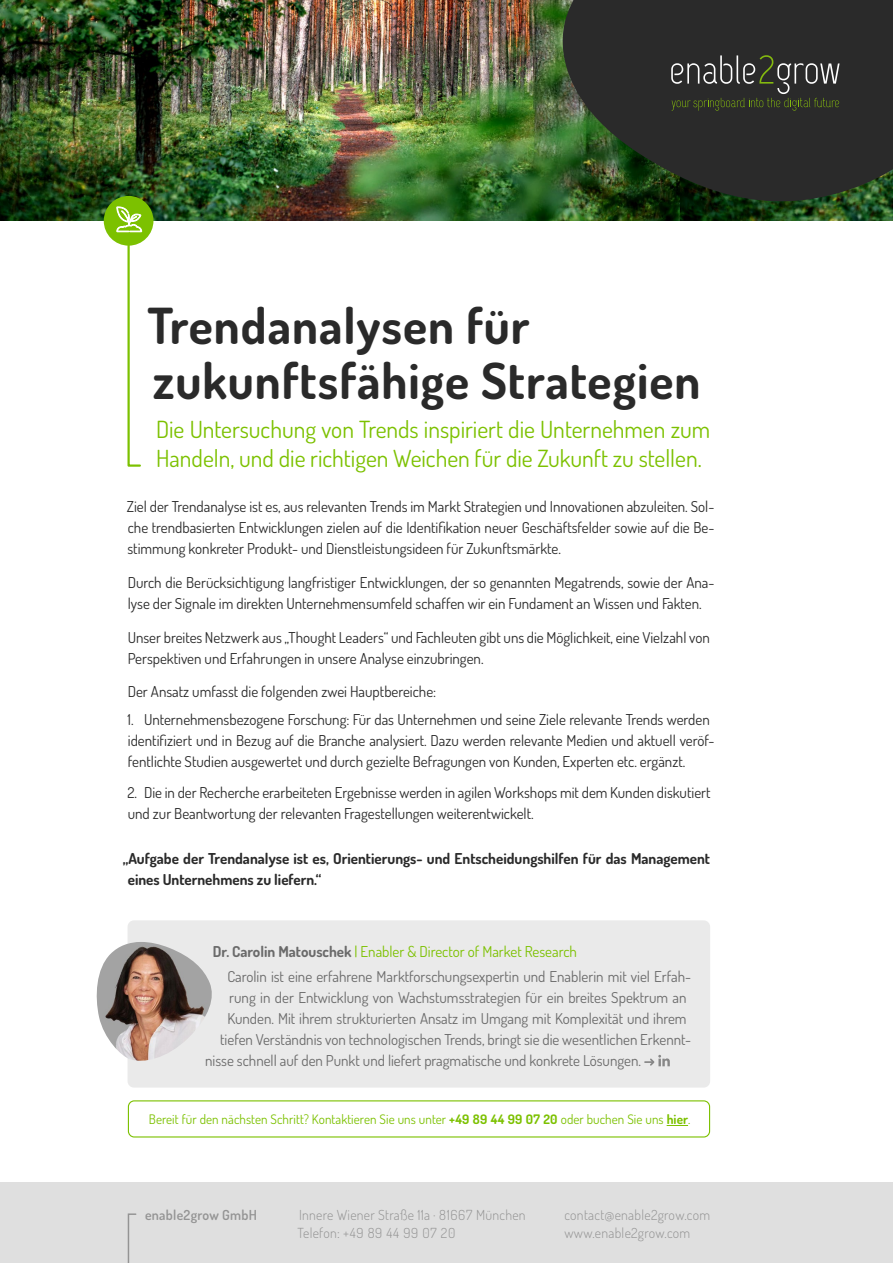
<style>
.page{position:relative;width:893px;height:1263px;background:#fff}
.page>*{position:absolute;margin:0;border:0;box-sizing:border-box;transform-origin:0 0}
.t1{font:700 49.65px/55.5px "Dosis";letter-spacing:.02em;color:#2a2a2a}
.t2{font:23.7px/28.3px "Dosis";color:#7cc100}
.t3{font:15px/21px "Dosis";color:#2a2a2a}
.t4{font:15px/25.2px "Dosis";color:#6a6a6a}
.t5{font:700 15px/21px "Dosis";color:#2a2a2a}
.t6{font:300 13.8px/18px "Dosis";letter-spacing:.02em;color:#949494}
.t7{font:600 13.8px "Dosis";letter-spacing:.02em;color:#949494}
.t8{font:13.2px "Dosis";letter-spacing:.005em;color:#7cc100}
.s1{font-weight:700}
.s2{color:#7cc100}
</style>
<div class="page">
<img style="left:0;top:0;width:680px;height:221px">
<div style="left:0;top:1182px;width:893px;height:81px;background:#dfdfdf"></div>
<svg style="left:127px;top:1213px;width:10px;height:50px"></svg>
<svg style="left:667px;top:1125px;width:21px;height:1px"></svg>
<div style="left:128px;top:1100px;width:582px;height:37px;border:1px solid #7cc100;border-radius:6px"></div>
<div style="left:128px;top:920px;width:582px;height:167px;background:#eaeaea;border-radius:6px"></div>
<svg style="left:645px;top:1055px;width:25px;height:12px"></svg>
<img style="left:96px;top:942px;width:116px;height:119px">
<svg style="left:555px;top:0;width:338px;height:218px;background:#293327"></svg>
<svg style="left:671px;top:55px;width:169px;height:56px;background:#40423b"></svg>
<div style="left:104px;top:196px;width:49px;height:50px;background:#7cc100;border-radius:50%"></div>
<svg style="left:116px;top:207px;width:26px;height:260px"></svg>
<h1 class="t1" style="left:147px;top:296px;width:554px">Trendanalysen für zukunftsfähige Strategien</h1>
<h2 class="t2" style="left:156px;top:414px;width:556px">Die Untersuchung von Trends inspiriert die Unternehmen zum<br>Handeln, und die richtigen Weichen für die Zukunft zu stellen.</h2>
<p class="t3" style="left:127px;top:495px;width:589px;text-align:justify">Ziel der Trendanalyse ist es, aus relevanten Trends im Markt Strategien und Innovationen abzuleiten. Sol&shy;che trendbasierten Entwicklungen zielen auf die Identifikation neuer Geschäftsfelder sowie auf die Be&shy;stimmung konkreter Produkt- und Dienstleistungsideen für Zukunftsmärkte.</p>
<p class="t3" style="left:128px;top:571px;width:588px">Durch die Berücksichtigung langfristiger Entwicklungen, der so genannten Megatrends, sowie der Ana&shy;lyse der Signale im direkten Unternehmensumfeld schaffen wir ein Fundament an Wissen und Fakten.</p>
<p class="t3" style="left:128px;top:626px;width:584px">Unser breites Netzwerk aus „Thought Leaders“ und Fachleuten gibt uns die Möglichkeit, eine Vielzahl von<br>Perspektiven und Erfahrungen in unsere Analyse einzubringen.</p>
<p class="t3" style="left:128px;top:681px;width:310px">Der Ansatz umfasst die folgenden zwei Hauptbereiche:</p>
<p class="t3" style="left:128px;top:708px;width:588px">1. Unternehmensbezogene Forschung: Für das Unternehmen und seine Ziele relevante Trends werden identifiziert und in Bezug auf die Branche analysiert. Dazu werden relevante Medien und aktuell veröf&shy;fentlichte Studien ausgewertet und durch gezielte Befragungen von Kunden, Experten etc. ergänzt.</p>
<p class="t3" style="left:128px;top:782px;width:585px">2. Die in der Recherche erarbeiteten Ergebnisse werden in agilen Workshops mit dem Kunden diskutiert und zur Beantwortung der relevanten Fragestellungen weiterentwickelt.</p>
<p class="t5" style="left:128px;top:847px;width:584px;text-indent:-5px">„Aufgabe der Trendanalyse ist es, Orientierungs- und Entscheidungshilfen für das Management eines Unternehmens zu liefern.“</p>
<p class="t4" style="left:227px;top:938px;width:465px;text-indent:-15px"><span class="s1">Dr. Carolin Matouschek</span> <span class="s2">| Enabler &amp; Director of Market Research<br></span>Carolin ist eine erfahrene Marktforschungsexpertin und Enablerin mit viel Erfah-</p>
<p class="t4" style="left:229px;top:984px;width:459px">rung in der Entwicklung von Wachstumsstrategien für ein breites Spektrum an</p>
<p class="t4" style="left:227px;top:1005px;width:461px">Kunden. Mit ihrem strukturierten Ansatz im Umgang mit Komplexität und ihrem</p>
<p class="t4" style="left:220px;top:1026px;width:472px">tiefen Verständnis von technologischen Trends, bringt sie die wesentlichen Erkennt-</p>
<p class="t4" style="left:205px;top:1047px;width:437px">nisse schnell auf den Punkt und liefert pragmatische und konkrete Lösungen.</p>
<p class="t8" style="left:149px;top:1110px;width:543px">Bereit für den nächsten Schritt? Kontaktieren Sie uns unter <span class="s1">+49 89 44 99 07 20</span> oder buchen Sie uns <span class="s1">hier</span>.</p>
<p class="t7" style="left:145px;top:1205px;width:113px">enable2grow GmbH</p>
<p class="t6" style="left:298px;top:1205px;width:230px">Innere Wiener Straße 11a · 81667 München<br>Telefon: +49 89 44 99 07 20</p>
<p class="t6" style="left:564px;top:1205px;width:147px">contact@enable2grow.com www.enable2grow.com</p>
</div>
